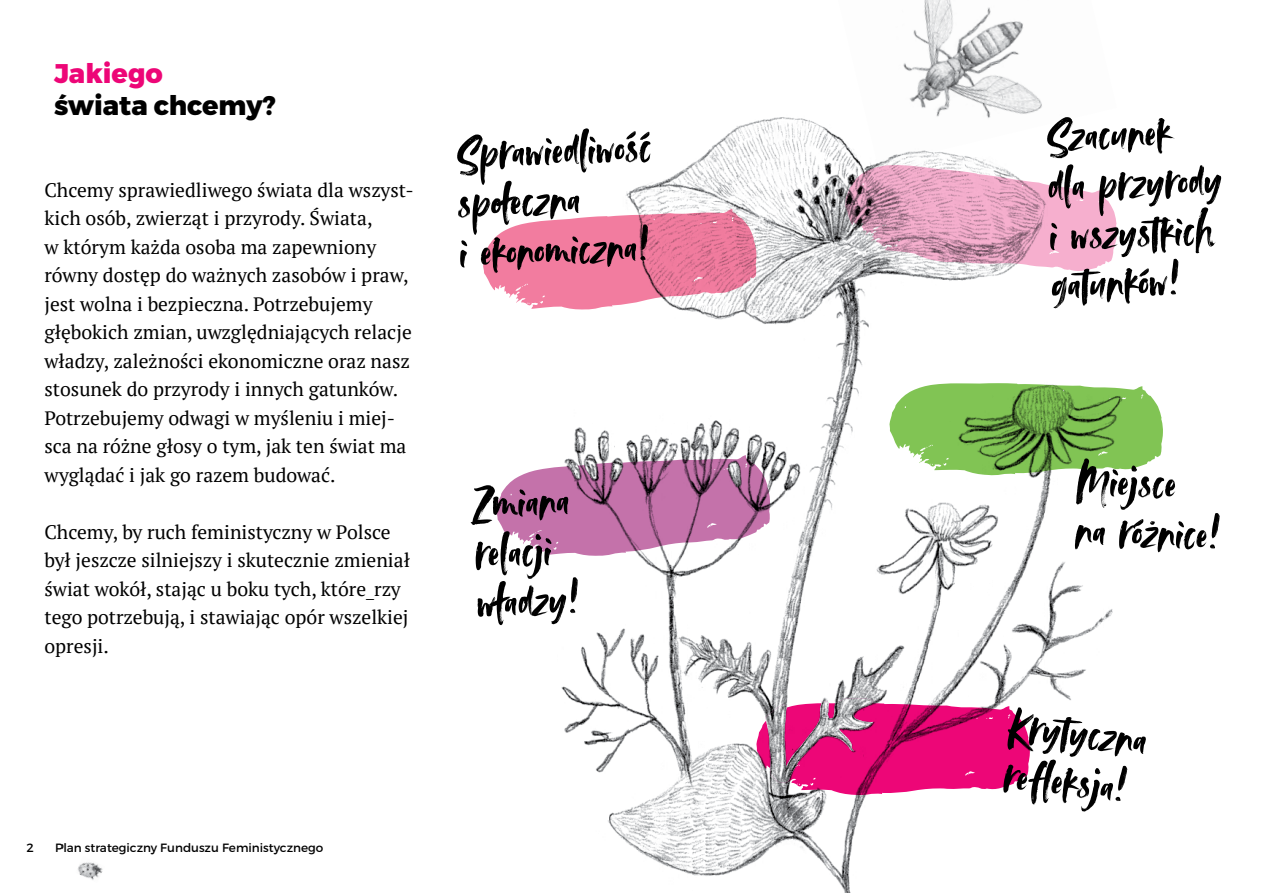
<style>
.page{position:relative;width:1263px;height:893px;background:#fff}
.page>*{position:absolute;margin:0;border:0;box-sizing:border-box;transform-origin:0 0}
.t1{font:49.65px/49.7px "Avallon";color:#000}
.t2{font:800 27px "Montserrat";color:#000}
.t3{font:800 27px "Montserrat";color:#ed0677}
.t4{font:19.5px/28.5px "PT Serif";color:#000}
.t5{font:12px "Montserrat";color:#000}
</style>
<div class="page">
<img style="left:561px;top:117px;width:552px;height:776px">
<svg style="left:483px;top:208px;width:273px;height:102px"></svg>
<svg style="left:845px;top:165px;width:272px;height:106px;background:#dfb0c5"></svg>
<svg style="left:497px;top:455px;width:273px;height:101px"></svg>
<svg style="left:889px;top:383px;width:274px;height:92px;background:#88bc66"></svg>
<img style="left:837px;top:0;width:276px;height:165px">
<svg style="left:756px;top:699px;width:274px;height:96px"></svg>
<img style="left:765px;top:699px;width:108px;height:86px">
<img style="left:728px;top:462px;width:13px;height:25px">
<img style="left:610px;top:458px;width:14px;height:24px">
<img style="left:584px;top:460px;width:13px;height:20px">
<img style="left:568px;top:462px;width:12px;height:18px">
<img style="left:78px;top:866px;width:16px;height:14px">
<img style="left:79px;top:862px;width:24px;height:16px">
<h2 class="t3" style="left:54px;top:56px;width:110px">Jakiego</h2>
<h2 class="t2" style="left:54px;top:88px;width:223px">świata chcemy?</h2>
<p class="t4" style="left:44px;top:175px;width:371px">Chcemy sprawiedliwego świata dla wszyst&shy;kich osób, zwierząt i przyrody. Świata,<br>w którym każda osoba ma zapewniony równy dostęp do ważnych zasobów i praw, jest wolna i bezpieczna. Potrzebujemy głębokich zmian, uwzględniających relacje władzy, zależności ekonomiczne oraz nasz stosunek do przyrody i innych gatunków.<br>Potrzebujemy odwagi w myśleniu i miej&shy;sca na różne głosy o tym, jak ten świat ma wyglądać i jak go razem budować.</p>
<p class="t4" style="left:44px;top:517px;width:367px">Chcemy, by ruch feministyczny w Polsce był jeszcze silniejszy i skutecznie zmieniał świat wokół, stając u boku tych, które_rzy tego potrzebują, i stawiając opór wszelkiej opresji.</p>
<h1 class="t1" style="left:454px;top:132px;width:197px;rotate:-2deg">Sprawiedliwość społeczna<br>i ekonomiczna!</h1>
<h1 class="t1" style="left:472px;top:482px;width:105px;rotate:-2deg">Zmiana relacji władzy!</h1>
<p class="t5" style="left:27px;top:840px;width:9px">2</p>
<p class="t5" style="left:55px;top:840px;width:269px">Plan strategiczny Funduszu Feministycznego</p>
<h1 class="t1" style="left:1044px;top:115px;width:176px;rotate:-2deg">Szacunek dla przyrody i wszystkich gatunków!</h1>
<h1 class="t1" style="left:1077px;top:459px;width:147px;rotate:2deg">Miejsce<br>na różnice!</h1>
<h1 class="t1" style="left:1011px;top:705px;width:140px;rotate:6deg">Krytyczna refleksja!</h1>
</div>
